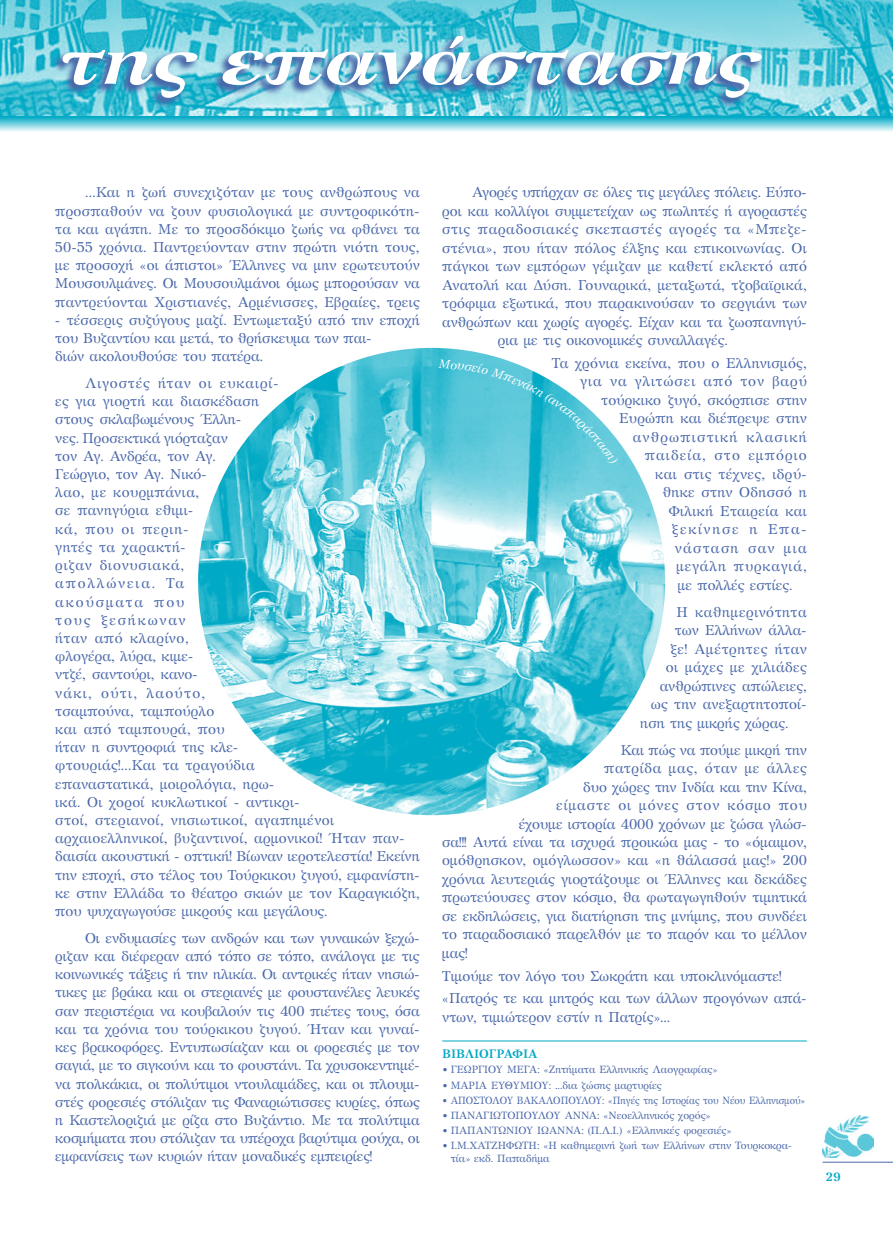
<style>
.page{position:relative;width:893px;height:1234px;background:#fff}
.page>*{position:absolute;margin:0;border:0;box-sizing:border-box;transform-origin:0 0}
.t1{font:italic 700 66px "GFS Artemisia";letter-spacing:-.025em;color:#fff;scale:1.25 1}
.t2{font:14.25px/18.1px "GFS Artemisia";letter-spacing:.005em;color:#4967a9}
.t3{font:14.25px "GFS Artemisia";letter-spacing:.045em;color:#4967a9}
.t4{font:14.25px "GFS Artemisia";letter-spacing:.06em;color:#4967a9}
.t5{font:14.25px "GFS Artemisia";letter-spacing:.065em;color:#4967a9}
.t6{font:14.25px "GFS Artemisia";letter-spacing:.085em;color:#4967a9}
.t7{font:14.25px "GFS Artemisia";letter-spacing:.03em;color:#4967a9}
.t8{font:14.25px "GFS Artemisia";letter-spacing:.075em;color:#4967a9}
.t9{font:14.25px "GFS Artemisia";letter-spacing:.025em;color:#4967a9}
.t10{font:14.25px "GFS Artemisia";letter-spacing:.055em;color:#4967a9}
.t11{font:14.25px "GFS Artemisia";letter-spacing:.04em;color:#4967a9}
.t12{font:14.25px "GFS Artemisia";letter-spacing:.12em;color:#4967a9}
.t13{font:14.25px "GFS Artemisia";letter-spacing:.09em;color:#4967a9}
.t14{font:700 12.3px "GFS Artemisia";color:#00a9c5}
.t15{font:700 12px "GFS Artemisia";color:#00a9c5}
.t16{font:10.5px/12.9px "GFS Artemisia";color:#4967a9}
.t17{font:10.5px "GFS Artemisia";color:#4967a9;scale:.92 1}
</style>
<div class="page">
<hr style="left:823px;top:1161px;width:70px;height:1px;background:#4967a9">
<svg style="left:0;top:0;width:893px;height:116px"></svg>
<img style="left:822px;top:1115px;width:52px;height:42px">
<svg style="left:0;top:116px;width:893px;height:15px"></svg>
<hr style="left:442px;top:1040px;width:365px;height:1px;background:#00a9c5">
<svg style="left:0;top:34px;width:764px;height:77px"></svg>
<img style="left:198px;top:348px;width:467px;height:467px;border-radius:233px">
<svg style="left:439px;top:359px;width:180px;height:107px"></svg>
<h1 class="t1" style="left:59px;top:10px;width:564px">της επανάστασης</h1>
<p class="t2" style="left:55px;top:183px;width:366px;text-align:justify;text-indent:30px">...Και η ζωή συνεχιζόταν με τους ανθρώπους να προσπαθούν να ζουν φυσιολογικά με συντροφικότη&shy;τα και αγάπη. Με το προσδόκιμο ζωής να φθάνει τα 50-55 χρόνια. Παντρεύονταν στην πρώτη νιότη τους, με προσοχή «οι άπιστοι» Έλληνες να μην ερωτευτούν Μουσουλμάνες. Οι Μουσουλμάνοι όμως μπορούσαν να παντρεύονται Χριστιανές, Αρμένισσες, Εβραίες, τρεις</p>
<p class="t2" style="left:55px;top:310px;width:366px">- τέσσερις συζύγους μαζί. Εντωμεταξύ από την εποχή του Βυζαντίου και μετά, το θρήσκευμα των παι-<br>διών ακολουθούσε του πατέρα.</p>
<p class="t2" style="left:55px;top:373px;width:366px;text-indent:30px">Λιγοστές ήταν οι ευκαιρί-<br>ες για γιορτή και διασκέδαση<br>στους σκλαβωμένους Έλλη-<br>νες. Προσεκτικά γιόρταζαν<br>τον Αγ. Ανδρέα, τον Αγ.<br>Γεώργιο, τον Αγ. Νικό-<br>λαο, με κουρμπάνια,<br>σε πανηγύρια εθιμι-<br>κά, που οι περιη-<br>γητές τα χαρακτή-<br>ριζαν διονυσιακά,<br>απολλώνεια. Τα<br>ακούσματα που<br>τους ξεσήκωναν<br>ήταν από κλαρίνο,<br>φλογέρα, λύρα, κιμε-<br>ντζέ, σαντούρι, κανο-<br>νάκι, ούτι, λαούτο,<br>τσαμπούνα, ταμπούρλο<br>και από ταμπουρά, που<br>ήταν η συντροφιά της κλε-<br>φτουριάς!...Και τα τραγούδια<br>επαναστατικά, μοιρολόγια, ηρω-<br>ικά. Οι χοροί κυκλωτικοί - αντικρι-<br>στοί, στεριανοί, νησιωτικοί, αγαπημένοι αρχαιοελληνικοί, βυζαντινοί, αρμονικοί! Ήταν παν&shy;δαισία ακουστική - οπτική! Βίωναν ιεροτελεστία! Εκείνη την εποχή, στο τέλος του Τούρκικου ζυγού, εμφανίστη&shy;κε στην Ελλάδα το θέατρο σκιών με τον Καραγκιόζη, που ψυχαγωγούσε μικρούς και μεγάλους.</p>
<p class="t2" style="left:55px;top:927px;width:366px;text-align:justify;text-indent:30px">Οι ενδυμασίες των ανδρών και των γυναικών ξεχώ&shy;ριζαν και διέφεραν από τόπο σε τόπο, ανάλογα με τις κοινωνικές τάξεις ή την ηλικία. Οι αντρικές ήταν νησιώ&shy;τικες με βράκα και οι στεριανές με φουστανέλες λευκές σαν περιστέρια να κουβαλούν τις 400 πιέτες τους, όσα και τα χρόνια του τούρκικου ζυγού. Ήταν και γυναί&shy;κες βρακοφόρες. Εντυπωσίαζαν και οι φορεσιές με τον σαγιά, με το σιγκούνι και το φουστάνι. Τα χρυσοκεντημέ&shy;να πολκάκια, οι πολύτιμοι ντουλαμάδες, και οι πλουμι&shy;στές φορεσιές στόλιζαν τις Φαναριώτισσες κυρίες, όπως η Καστελοριζιά με ρίζα στο Βυζάντιο. Με τα πολύτιμα κοσμήματα που στόλιζαν τα υπέροχα βαρύτιμα ρούχα, οι εμφανίσεις των κυριών ήταν μοναδικές εμπειρίες!</p>
<p class="t2" style="left:472px;top:183px;width:336px">Αγορές υπήρχαν σε όλες τις μεγάλες πόλεις. Εύπο-</p>
<p class="t2" style="left:442px;top:201px;width:366px">ροι και κολλίγοι συμμετείχαν ως πωλητές ή αγοραστές</p>
<p class="t3" style="left:442px;top:219px;width:366px">στις παραδοσιακές σκεπαστές αγορές τα «Μπεζε-</p>
<p class="t2" style="left:442px;top:238px;width:366px">στένια», που ήταν πόλος έλξης και επικοινωνίας. Οι</p>
<p class="t2" style="left:442px;top:256px;width:366px">πάγκοι των εμπόρων γέμιζαν με καθετί εκλεκτό από</p>
<p class="t2" style="left:442px;top:275px;width:366px">Ανατολή και Δύση. Γουναρικά, μεταξωτά, τζοβαϊρικά,</p>
<p class="t2" style="left:442px;top:293px;width:366px">τρόφιμα εξωτικά, που παρακινούσαν το σεργιάνι των</p>
<p class="t2" style="left:442px;top:312px;width:366px">ανθρώπων και χωρίς αγορές. Είχαν και τα ζωοπανηγύ-</p>
<p class="t2" style="left:498px;top:330px;width:231px">ρια με τις οικονομικές συναλλαγές.</p>
<p class="t2" style="left:552px;top:353px;width:257px">Τα χρόνια εκείνα, που ο Ελληνισμός,</p>
<p class="t5" style="left:580px;top:371px;width:228px">για να γλιτώσει από τον βαρύ</p>
<p class="t2" style="left:601px;top:390px;width:207px">τούρκικο ζυγό, σκόρπισε στην</p>
<p class="t2" style="left:619px;top:408px;width:189px">Ευρώπη και διέπρεψε στην</p>
<p class="t6" style="left:633px;top:426px;width:176px">ανθρωπιστική κλασική</p>
<p class="t8" style="left:645px;top:445px;width:163px">παιδεία, στο εμπόριο</p>
<p class="t7" style="left:655px;top:463px;width:153px">και στις τέχνες, ιδρύ-</p>
<p class="t2" style="left:663px;top:482px;width:146px">θηκε στην Οδησσό η</p>
<p class="t2" style="left:669px;top:501px;width:140px">Φιλική Εταιρεία και</p>
<p class="t12" style="left:672px;top:518px;width:137px">ξεκίνησε η Επα-</p>
<p class="t13" style="left:675px;top:537px;width:133px">νάσταση σαν μια</p>
<p class="t10" style="left:676px;top:555px;width:132px">μεγάλη πυρκαγιά,</p>
<p class="t2" style="left:678px;top:575px;width:116px">με πολλές εστίες.</p>
<p class="t11" style="left:676px;top:601px;width:132px">Η καθημερινότητα</p>
<p class="t2" style="left:675px;top:620px;width:133px">των Ελλήνων άλλα-</p>
<p class="t3" style="left:670px;top:638px;width:138px">ξε! Αμέτρητες ήταν</p>
<p class="t9" style="left:666px;top:656px;width:143px">οι μάχες με χιλιάδες</p>
<p class="t2" style="left:660px;top:676px;width:149px">ανθρώπινες απώλειες,</p>
<p class="t2" style="left:651px;top:694px;width:157px">ως την ανεξαρτητοποί-</p>
<p class="t2" style="left:640px;top:712px;width:150px">ηση της μικρής χώρας.</p>
<p class="t2" style="left:621px;top:739px;width:187px">Και πώς να πούμε μικρή την</p>
<p class="t3" style="left:604px;top:757px;width:204px">πατρίδα μας, όταν με άλλες</p>
<p class="t2" style="left:583px;top:776px;width:225px">δυο χώρες την Ινδία και την Κίνα,</p>
<p class="t4" style="left:556px;top:794px;width:252px">είμαστε οι μόνες στον κόσμο που</p>
<p class="t2" style="left:519px;top:813px;width:290px">έχουμε ιστορία 4000 χρόνων με ζώσα γλώσ-</p>
<p class="t2" style="left:442px;top:832px;width:366px">σα!!! Αυτά είναι τα ισχυρά προικώα μας - το «όμαιμον,</p>
<p class="t2" style="left:442px;top:850px;width:366px">ομόθρησκον, ομόγλωσσον» και «η θάλασσά μας!» 200</p>
<p class="t2" style="left:442px;top:869px;width:366px">χρόνια λευτεριάς γιορτάζουμε οι Έλληνες και δεκάδες</p>
<p class="t2" style="left:442px;top:887px;width:366px">πρωτεύουσες στον κόσμο, θα φωταγωγηθούν τιμητικά</p>
<p class="t2" style="left:442px;top:906px;width:366px">σε εκδηλώσεις, για διατήρηση της μνήμης, που συνδέει</p>
<p class="t2" style="left:442px;top:924px;width:366px">το παραδοσιακό παρελθόν με το παρόν και το μέλλον</p>
<p class="t2" style="left:442px;top:943px;width:27px">μας!</p>
<p class="t2" style="left:442px;top:963px;width:366px;line-height:22.6px">Τιμούμε τον λόγο του Σωκράτη και υποκλινόμαστε! «Πατρός τε και μητρός και των άλλων προγόνων απά-</p>
<p class="t2" style="left:442px;top:1006px;width:230px">ντων, τιμιώτερον εστίν η Πατρίς»...</p>
<p class="t14" style="left:442px;top:1043px;width:18px">Βιβλιο</p>
<p class="t14" style="left:489px;top:1043px;width:17px">γραφία</p>
<p class="t16" style="left:442px;top:1062px;width:23px">• Γεωρ</p>
<p class="t16" style="left:478px;top:1062px;width:8px">γίου</p>
<p class="t16" style="left:507px;top:1062px;width:18px">Μέγα</p>
<p class="t16" style="left:537px;top:1062px;width:181px">: «Ζητήματα Ελληνικής Λαογραφίας»</p>
<p class="t16" style="left:442px;top:1077px;width:26px">• Μαρία</p>
<p class="t16" style="left:491px;top:1077px;width:16px">Ευθυμίου</p>
<p class="t16" style="left:549px;top:1077px;width:115px">: ...δια ζώσης μαρτυρίες</p>
<p class="t17" style="left:442px;top:1091px;width:26px">• Αποστόλου</p>
<p class="t17" style="left:517px;top:1091px;width:16px">Βακαλόπουλου</p>
<p class="t17" style="left:602px;top:1091px;width:222px">: «Πηγές της Ιστορίας του Νέου Ελληνισμού»</p>
<p class="t16" style="left:442px;top:1107px;width:26px">• Παναγιωτοπούλου</p>
<p class="t16" style="left:565px;top:1107px;width:10px">Άννα</p>
<p class="t16" style="left:597px;top:1107px;width:115px">: «Νεοελληνικός χορός»</p>
<p class="t16" style="left:442px;top:1122px;width:26px">• Παπαντωνίου</p>
<p class="t16" style="left:537px;top:1122px;width:13px">Ιωάννα</p>
<p class="t16" style="left:581px;top:1122px;width:152px">: (Π.Λ.Ι.) «Ελληνικές φορεσιές»</p>
<p class="t16" style="left:442px;top:1137px;width:44px">• Ι.Μ.Χατζηφώτη</p>
<p class="t16" style="left:451px;top:1137px;width:343px;text-indent:86px">: «Η καθημερινή ζωή των Ελλήνων στην Τουρκοκρα&shy;τία» εκδ. Παπαδήμα</p>
<p class="t15" style="left:826px;top:1166px;width:17px">29</p>
</div>
